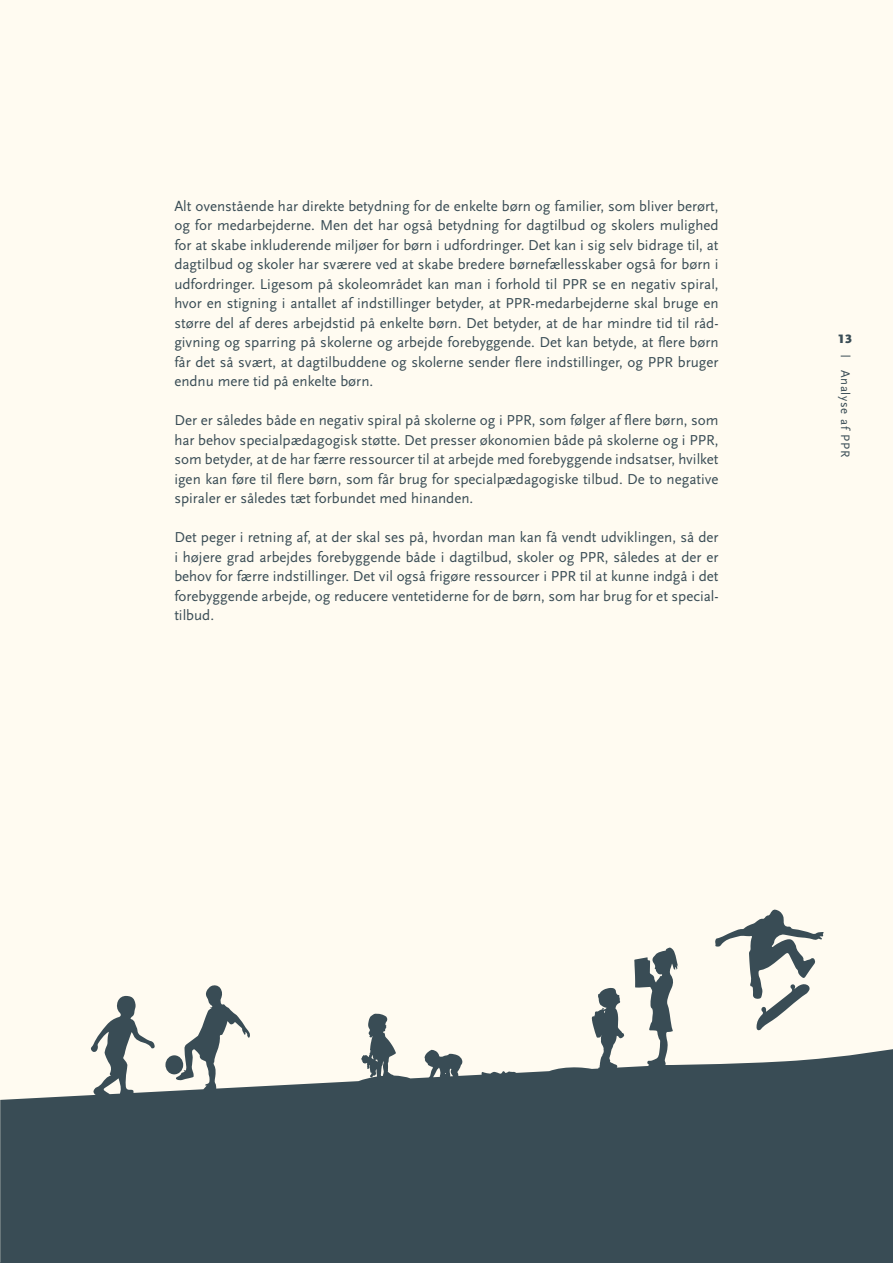
<style>
.page{position:relative;width:893px;height:1263px;background:#fffbf1}
.page>*{position:absolute;margin:0;border:0;box-sizing:border-box;transform-origin:0 0}
.t1{font:15px/19.5px "Scala Sans OT";color:#394c55;text-align:justify}
.t2{font:12.75px "Scala Sans OT";letter-spacing:.055em;color:#394c55}
.t3{font:900 12.75px "Scala Sans OT";color:#394c55}
</style>
<div class="page">
<svg style="left:0;top:909px;width:893px;height:354px;fill:#394c55"></svg>
<p class="t1" style="left:174px;top:197px;width:546px">Alt ovenstående har direkte betydning for de enkelte børn og familier, som bliver berørt, og for medarbejderne. Men det har også betydning for dagtilbud og skolers mulighed for at skabe inkluderende miljøer for børn i udfordringer. Det kan i sig selv bidrage til, at dagtilbud og skoler har sværere ved at skabe bredere børnefællesskaber også for børn i udfordringer. Ligesom på skoleområdet kan man i forhold til PPR se en negativ spiral, hvor en stigning i antallet af indstillinger betyder, at PPR-medarbejderne skal bruge en større del af deres arbejdstid på enkelte børn. Det betyder, at de har mindre tid til råd&shy;givning og sparring på skolerne og arbejde forebyggende. Det kan betyde, at flere børn får det så svært, at dagtilbuddene og skolerne sender flere indstillinger, og PPR bruger endnu mere tid på enkelte børn.</p>
<p class="t1" style="left:174px;top:411px;width:546px">Der er således både en negativ spiral på skolerne og i PPR, som følger af flere børn, som har behov specialpædagogisk støtte. Det presser økonomien både på skolerne og i PPR, som betyder, at de har færre ressourcer til at arbejde med forebyggende indsatser, hvilket igen kan føre til flere børn, som får brug for specialpædagogiske tilbud. De to negative spiraler er således tæt forbundet med hinanden.</p>
<p class="t1" style="left:174px;top:528px;width:546px">Det peger i retning af, at der skal ses på, hvordan man kan få vendt udviklingen, så der i højere grad arbejdes forebyggende både i dagtilbud, skoler og PPR, således at der er behov for færre indstillinger. Det vil også frigøre ressourcer i PPR til at kunne indgå i det forebyggende arbejde, og reducere ventetiderne for de børn, som har brug for et special&shy;tilbud.</p>
<p class="t3" style="left:838px;top:332px;width:16px">13</p>
<p class="t2" style="left:852px;top:370px;width:89px;rotate:90deg">Analyse af PPR</p>
</div>
